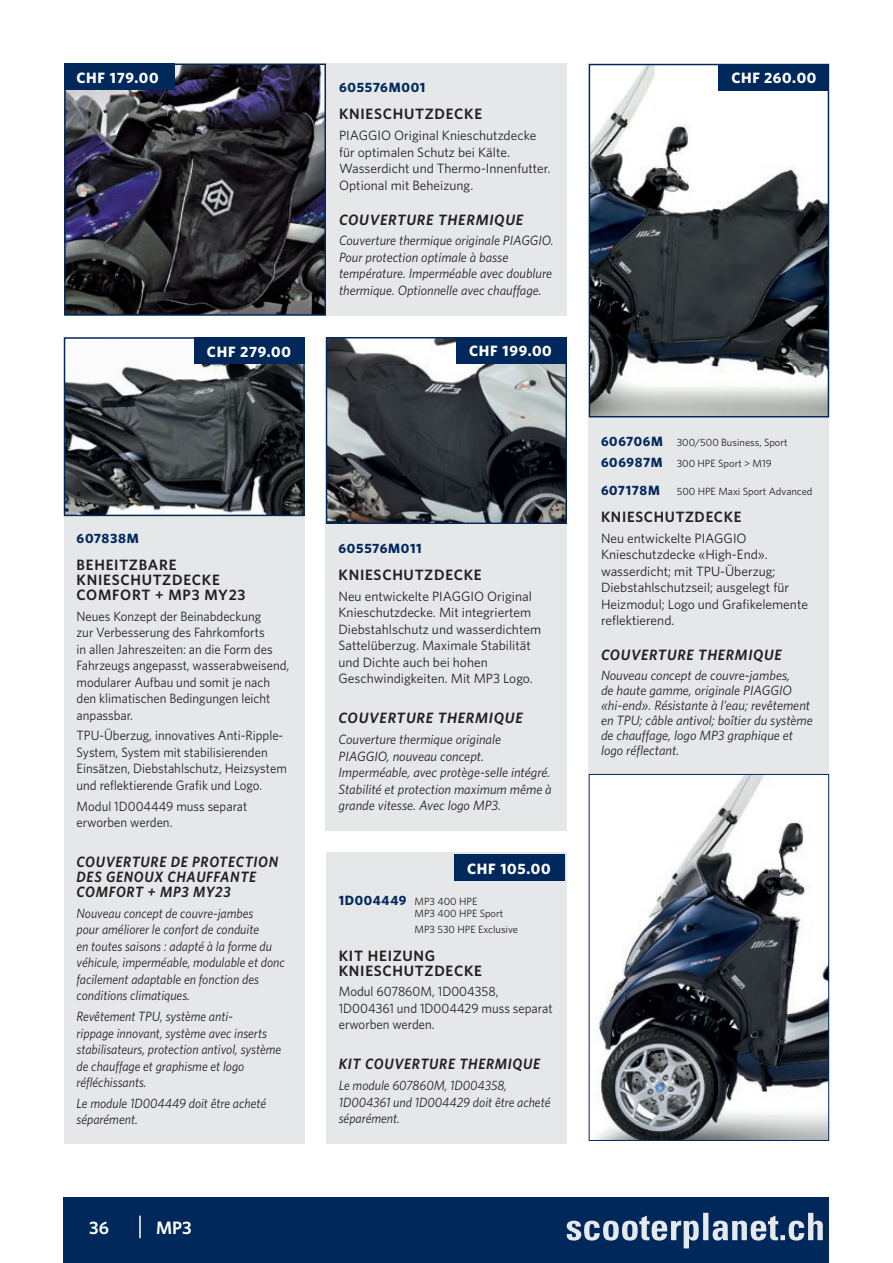
<style>
.page{position:relative;width:893px;height:1263px;background:#fff}
.page>*{position:absolute;margin:0;border:0;box-sizing:border-box;transform-origin:0 0}
.t1{font:600 18px "Whitney";color:#fff}
.t2{font:600 15px/15px "Whitney";letter-spacing:.05em;color:#231f20}
.t3{font:italic 600 15px/15px "Whitney";letter-spacing:.05em;color:#231f20;scale:.95 1}
.t4{font:italic 600 15px "Whitney";letter-spacing:.05em;color:#231f20}
.t5{font:700 15px "Whitney";letter-spacing:.05em;color:#fff}
.t6{font:italic 13.5px/16.5px "Whitney";color:#231f20}
.t7{font:13.5px/16.5px "Whitney";color:#231f20;scale:.95 1}
.t8{font:italic 13.5px/16.5px "Whitney";color:#231f20;scale:.95 1}
.t9{font:13.5px/16.5px "Whitney";color:#231f20}
.t10{font:700 13.5px "Whitney";letter-spacing:.05em;color:#00285b}
.t11{font:10.5px/20.4px "Whitney";color:#231f20}
.s1{font-weight:700;font-size:13.5px;color:#00285b}
</style>
<div class="page">
<div style="left:64px;top:1198px;width:765px;height:65px;background:#00285b"></div>
<hr style="left:139px;top:1215px;width:2px;height:23px;background:#fff">
<div style="left:588px;top:417px;width:241px;height:357px;background:#e6e7e9"></div>
<svg style="left:326px;top:337px;width:241px;height:187px;background:#565b60"></svg>
<div style="left:456px;top:337px;width:111px;height:27px;background:#00285b"></div>
<div style="left:326px;top:524px;width:241px;height:307px;background:#e6e7e9"></div>
<div style="left:326px;top:852px;width:241px;height:292px;background:#e6e7e9"></div>
<div style="left:64px;top:514px;width:241px;height:630px;background:#e6e7e9"></div>
<svg style="left:64px;top:337px;width:241px;height:179px"></svg>
<div style="left:194px;top:337px;width:111px;height:27px;background:#00285b"></div>
<div style="left:454px;top:854px;width:111px;height:27px;background:#00285b"></div>
<svg style="left:589px;top:774px;width:240px;height:367px"></svg>
<svg style="left:589px;top:64px;width:240px;height:353px"></svg>
<div style="left:719px;top:64px;width:110px;height:27px;background:#00285b"></div>
<div style="left:326px;top:64px;width:241px;height:252px;background:#e6e7e9"></div>
<svg style="left:64px;top:64px;width:262px;height:252px;background:#32313b"></svg>
<div style="left:64px;top:64px;width:110px;height:26px;background:#00285b"></div>
<img style="left:566px;top:1212px;width:257px;height:37px">
<p class="t5" style="left:77px;top:68px;width:84px">CHF 179.00</p>
<p class="t5" style="left:207px;top:341px;width:86px">CHF 279.00</p>
<p class="t10" style="left:339px;top:79px;width:88px">605576M001</p>
<p class="t2" style="left:339px;top:106px;width:145px">KNIESCHUTZDECKE</p>
<p class="t9" style="left:339px;top:127px;width:213px">PIAGGIO Original Knieschutzdecke für optimalen Schutz bei Kälte.<br>Wasserdicht und Thermo-Innenfutter.<br>Optional mit Beheizung.</p>
<p class="t4" style="left:339px;top:209px;width:186px">COUVERTURE THERMIQUE</p>
<p class="t6" style="left:339px;top:232px;width:216px">Couverture thermique originale PIAGGIO.<br>Pour protection optimale à basse température. Imperméable avec doublure thermique. Optionnelle avec chauffage.</p>
<p class="t5" style="left:469px;top:341px;width:84px">CHF 199.00</p>
<p class="t10" style="left:77px;top:529px;width:64px">607838M</p>
<p class="t2" style="left:77px;top:557px;width:170px">BEHEITZBARE<br>KNIESCHUTZDECKE<br>COMFORT + MP3 MY23</p>
<p class="t7" style="left:77px;top:607px;width:226px">Neues Konzept der Beinabdeckung<br>zur Verbesserung des Fahrkomforts<br>in allen Jahreszeiten: an die Form des Fahrzeugs angepasst, wasserabweisend, modularer Aufbau und somit je nach den klimatischen Bedingungen leicht anpassbar.</p>
<p class="t7" style="left:77px;top:727px;width:223px">TPU-Überzug, innovatives Anti-Ripple-System, System mit stabilisierenden Einsätzen, Diebstahlschutz, Heizsystem und reflektierende Grafik und Logo.</p>
<p class="t7" style="left:77px;top:797px;width:181px">Modul 1D004449 muss separat erworben werden.</p>
<p class="t3" style="left:77px;top:854px;width:214px">COUVERTURE DE PROTECTION<br>DES GENOUX CHAUFFANTE<br>COMFORT + MP3 MY23</p>
<p class="t8" style="left:77px;top:905px;width:221px">Nouveau concept de couvre-jambes<br>pour améliorer le confort de conduite<br>en toutes saisons : adapté à la forme du véhicule, imperméable, modulable et donc facilement adaptable en fonction des conditions climatiques.</p>
<p class="t8" style="left:77px;top:1008px;width:217px">Revêtement TPU, système anti-<br>rippage innovant, système avec inserts stabilisateurs, protection antivol, système de chauffage et graphisme et logo réfléchissants.</p>
<p class="t8" style="left:77px;top:1095px;width:201px">Le module 1D004449 doit être acheté séparément.</p>
<h1 class="t1" style="left:89px;top:1216px;width:21px">36</h1>
<h1 class="t1" style="left:156px;top:1216px;width:37px">MP3</h1>
<p class="t10" style="left:338px;top:539px;width:85px">605576M011</p>
<p class="t2" style="left:338px;top:567px;width:145px">KNIESCHUTZDECKE</p>
<p class="t9" style="left:338px;top:588px;width:204px">Neu entwickelte PIAGGIO Original Knieschutzdecke. Mit integriertem Diebstahlschutz und wasserdichtem Sattelüberzug. Maximale Stabilität und Dichte auch bei hohen Geschwindigkeiten. Mit MP3 Logo.</p>
<p class="t4" style="left:338px;top:708px;width:186px">COUVERTURE THERMIQUE</p>
<p class="t6" style="left:338px;top:731px;width:215px">Couverture thermique originale PIAGGIO, nouveau concept.<br>Imperméable, avec protège-selle intégré.<br>Stabilité et protection maximum même à grande vitesse. Avec logo MP3.</p>
<p class="t5" style="left:467px;top:858px;width:85px">CHF 105.00</p>
<p class="t11" style="left:414px;top:894px;width:90px;line-height:12.6px;text-indent:-76px"><span class="s1">1D004449</span> MP3 400 HPE<br>MP3 400 HPE Sport</p>
<p class="t11" style="left:414px;top:919px;width:105px">MP3 530 HPE Exclusive</p>
<p class="t2" style="left:339px;top:947px;width:145px">KIT HEIZUNG<br>KNIESCHUTZDECKE</p>
<p class="t7" style="left:339px;top:983px;width:227px">Modul 607860M, 1D004358,<br>1D004361 und 1D004429 muss separat erworben werden.</p>
<p class="t3" style="left:339px;top:1056px;width:214px">KIT COUVERTURE THERMIQUE</p>
<p class="t8" style="left:339px;top:1077px;width:224px">Le module 607860M, 1D004358,<br>1D004361 und 1D004429 doit être acheté séparément.</p>
<p class="t5" style="left:731px;top:68px;width:87px">CHF 260.00</p>
<p class="t11" style="left:601px;top:432px;width:188px"><span class="s1">606706M</span> 300/500 Business, Sport<br><span class="s1">606987M</span> 300 HPE Sport &gt; M19</p>
<p class="t10" style="left:601px;top:481px;width:60px">607178M</p>
<p class="t11" style="left:677px;top:481px;width:137px">500 HPE Maxi Sport Advanced</p>
<p class="t2" style="left:601px;top:509px;width:142px">KNIESCHUTZDECKE</p>
<p class="t9" style="left:601px;top:530px;width:209px">Neu entwickelte PIAGGIO<br>Knieschutzdecke «High-End». wasserdicht; mit TPU-Überzug;<br>Diebstahlschutzseil; ausgelegt für<br>Heizmodul; Logo und Grafikelemente reflektierend.</p>
<p class="t4" style="left:601px;top:645px;width:182px">COUVERTURE THERMIQUE</p>
<p class="t6" style="left:601px;top:667px;width:213px;line-height:15px">Nouveau concept de couvre-jambes,<br>de haute gamme, originale PIAGGIO «hi-end». Résistante à l’eau; revêtement en TPU; câble antivol; boîtier du système de chauffage, logo MP3 graphique et logo réflectant.</p>
</div>
